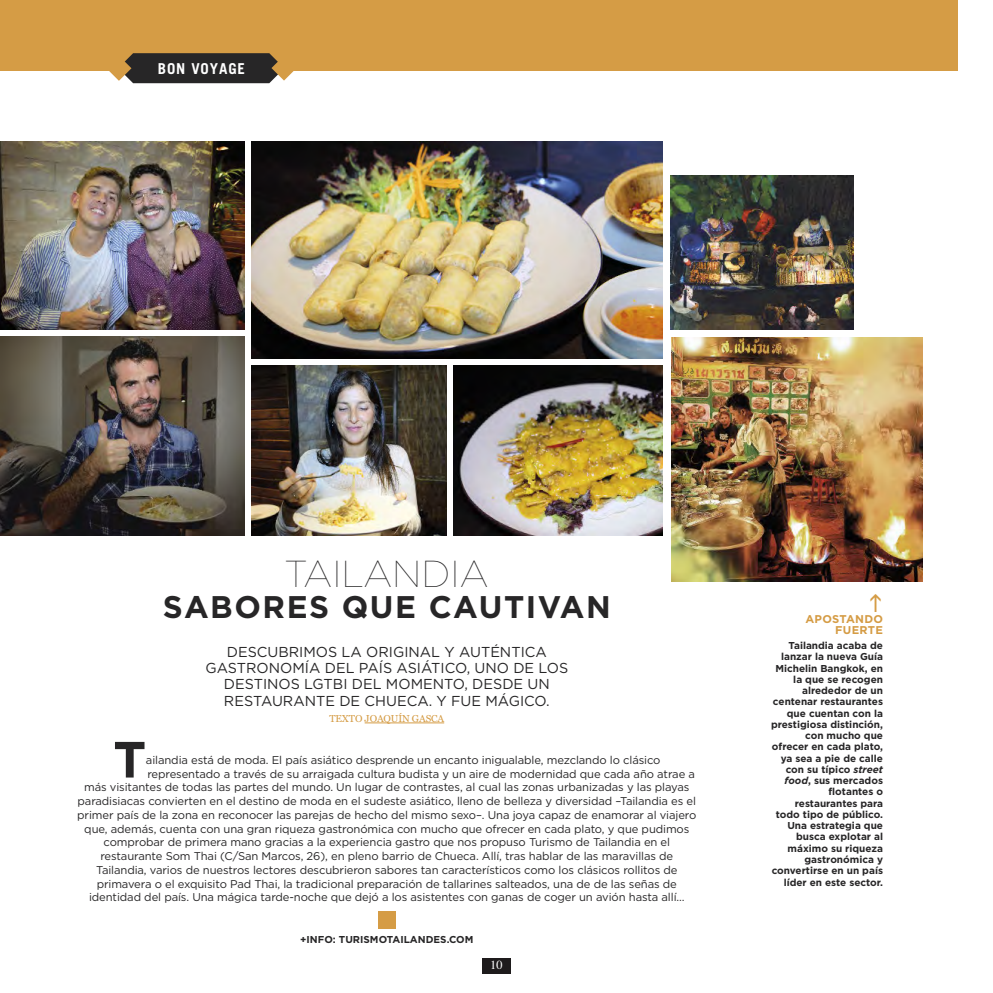
<style>
.page{position:relative;width:993px;height:993px;background:#fff}
.page>*{position:absolute;margin:0;border:0;box-sizing:border-box;transform-origin:0 0}
.t1{font:700 50.88px "Gotham";color:#272627}
.t2{font:100 37.5px "Gotham";color:#272627}
.t3{font:700 31.25px "Gotham";letter-spacing:.05em;color:#272627}
.t4{font:700 15px "Trade";letter-spacing:.06em;color:#fff}
.t5{font:14.38px/16.2px "Gotham";color:#272627;text-align:center}
.t6{font:12.5px "Times";color:#fff}
.t7{font:11.25px "Gotham";letter-spacing:-.01em;color:#272627}
.t8{font:700 11.25px/11.2px "Gotham";letter-spacing:.025em;color:#d59c45;text-align:right}
.t9{font:700 10px/11.2px "Gotham";color:#272627;text-align:right}
.t10{font:10px "Georgia";letter-spacing:-.01em;color:#d59c45}
.s1{font-style:italic}
</style>
<div class="page">
<div style="left:0;top:0;width:957px;height:71px;background:#d59c45"></div>
<svg style="left:109px;top:53px;width:185px;height:30px"></svg>
<div style="left:482px;top:957px;width:28px;height:16px;background:#1e1b1c"></div>
<div style="left:378px;top:910px;width:17px;height:18px;background:#d59c45"></div>
<hr style="left:364px;top:722px;width:80px;height:1px;background:#d59c45">
<img style="left:0;top:337px;width:244px;height:198px">
<img style="left:0;top:142px;width:244px;height:188px">
<img style="left:252px;top:142px;width:410px;height:216px">
<img style="left:454px;top:365px;width:208px;height:170px">
<img style="left:252px;top:365px;width:194px;height:170px">
<img style="left:671px;top:337px;width:250px;height:244px">
<img style="left:670px;top:175px;width:182px;height:155px">
<h3 class="t4" style="left:158px;top:60px;width:89px">BON VOYAGE</h3>
<h2 class="t2" style="left:285px;top:560px;width:205px">TAILANDIA</h2>
<h3 class="t3" style="left:163px;top:596px;width:449px">SABORES QUE CAUTIVAN</h3>
<p class="t5" style="left:205px;top:644px;width:364px">DESCUBRIMOS LA ORIGINAL Y AUTÉNTICA GASTRONOMÍA DEL PAÍS ASIÁTICO, UNO DE LOS DESTINOS LGTBI DEL MOMENTO, DESDE UN RESTAURANTE DE CHUECA. Y FUE MÁGICO.</p>
<p class="t10" style="left:329px;top:712px;width:116px">TEXTO JOAQUÍN GASCA</p>
<h1 class="t1" style="left:113px;top:741px;width:34px">T</h1>
<p class="t7" style="left:146px;top:755px;width:516px">ailandia está de moda. El país asiático desprende un encanto inigualable, mezclando lo clásico</p>
<p class="t7" style="left:147px;top:769px;width:549px">representado a través de su arraigada cultura budista y un aire de modernidad que cada año atrae a</p>
<p class="t7" style="left:84px;top:783px;width:606px">más visitantes de todas las partes del mundo. Un lugar de contrastes, al cual las zonas urbanizadas y las playas</p>
<p class="t7" style="left:78px;top:796px;width:619px">paradisiacas convierten en el destino de moda en el sudeste asiático, lleno de belleza y diversidad –Tailandia es el</p>
<p class="t7" style="left:77px;top:810px;width:620px">primer país de la zona en reconocer las parejas de hecho del mismo sexo–. Una joya capaz de enamorar al viajero</p>
<p class="t7" style="left:84px;top:824px;width:606px">que, además, cuenta con una gran riqueza gastronómica con mucho que ofrecer en cada plato, y que pudimos</p>
<p class="t7" style="left:103px;top:838px;width:568px">comprobar de primera mano gracias a la experiencia gastro que nos propuso Turismo de Tailandia en el</p>
<p class="t7" style="left:100px;top:851px;width:574px">restaurante Som Thai (C/San Marcos, 26), en pleno barrio de Chueca. Allí, tras hablar de las maravillas de</p>
<p class="t7" style="left:96px;top:865px;width:582px">Tailandia, varios de nuestros lectores descubrieron sabores tan característicos como los clásicos rollitos de</p>
<p class="t7" style="left:97px;top:879px;width:581px">primavera o el exquisito Pad Thai, la tradicional preparación de tallarines salteados, una de de las señas de</p>
<p class="t7" style="left:89px;top:893px;width:597px">identidad del país. Una mágica tarde-noche que dejó a los asistentes con ganas de coger un avión hasta allí…</p>
<p class="t9" style="left:300px;top:934px;width:175px">+INFO: TURISMOTAILANDES.COM</p>
<p class="t6" style="left:490px;top:956px;width:14px">10</p>
<p class="t8" style="left:805px;top:614px;width:79px">APOSTANDO<br>FUERTE</p>
<p class="t9" style="left:770px;top:640px;width:113px">Tailandia acaba de lanzar la nueva Guía<br>Michelin Bangkok, en la que se recogen alrededor de un centenar restaurantes que cuentan con la prestigiosa distinción, con mucho que ofrecer en cada plato, ya sea a pie de calle con su típico <span class="s1">street food</span>, sus mercados flotantes o restaurantes para todo tipo de público.<br>Una estrategia que busca explotar al máximo su riqueza gastronómica y convertirse en un país líder en este sector.</p>
</div>
